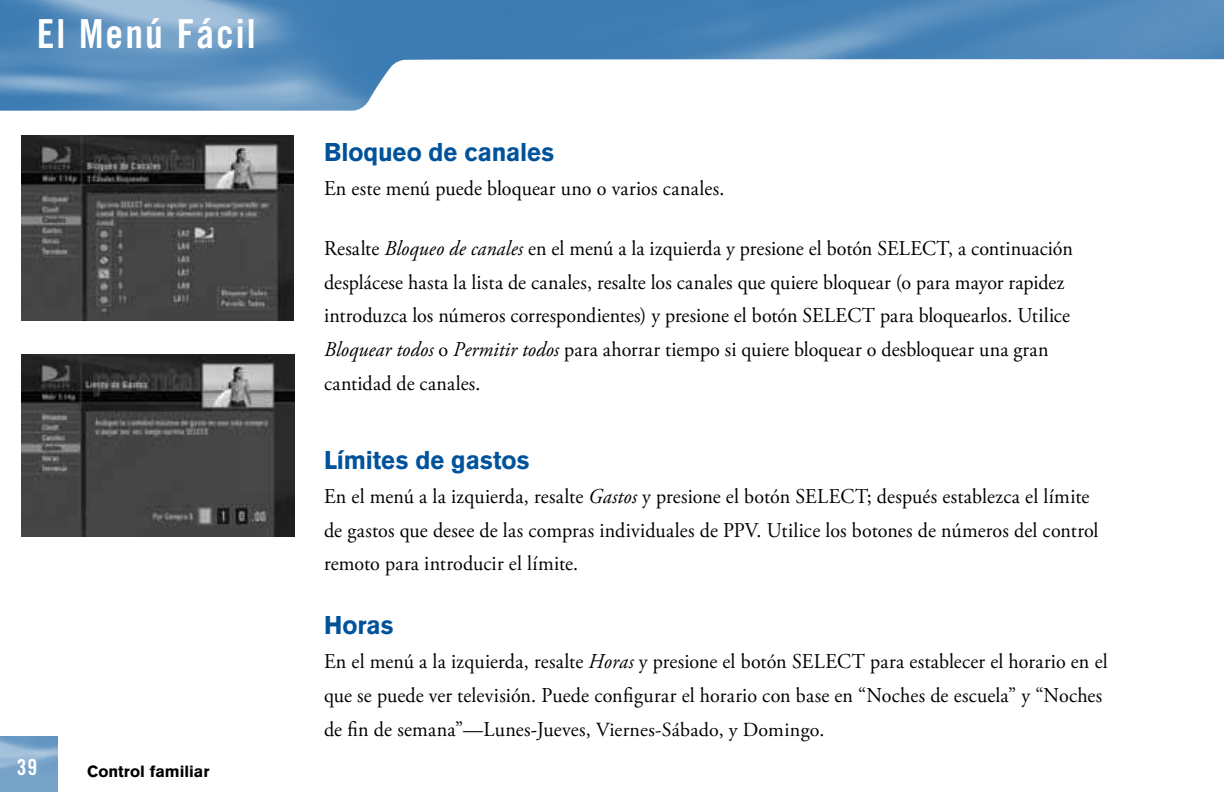
<style>
.page{position:relative;width:1224px;height:792px;background:#fff}
.page>*{position:absolute;margin:0;border:0;box-sizing:border-box;transform-origin:0 0}
.t1{font:40px "Trade Gothic LT Std Bd Cn 20";letter-spacing:.05em;color:#fff}
.t2{font:900 25.4px "Akzidenz Grotesk";letter-spacing:-.005em;color:#00539b;scale:.95 1}
.t3{font:22px "Trade Gothic LT Std Bd Cn 20";color:#fff}
.t4{font:21.2px/33.8px "Adobe Garamond Pro";letter-spacing:.005em;color:#000;scale:.95 1}
.t5{font:900 16px "Akzidenz Grotesk";color:#000}
.s1{font-style:italic}
.s2{font-size:20px}
</style>
<div class="page">
<img style="left:0;top:0;width:1224px;height:111px">
<img style="left:21px;top:136px;width:273px;height:185px">
<img style="left:0;top:737px;width:58px;height:55px">
<img style="left:21px;top:354px;width:274px;height:182px">
<h1 class="t1" style="left:37px;top:10px;width:220px">El Menú Fácil</h1>
<p class="t3" style="left:17px;top:754px;width:22px">39</p>
<p class="t5" style="left:87px;top:762px;width:124px">Control familiar</p>
<p class="t2" style="left:324px;top:137px;width:244px">Bloqueo de canales</p>
<p class="t4" style="left:324px;top:172px;width:423px">En este menú puede bloquear uno o varios canales.</p>
<p class="t4" style="left:324px;top:232px;width:790px">Resalte <span class="s1">Bloqueo de canales</span> en el menú a la izquierda y presione el botón SELECT, a continuación desplácese hasta la lista de canales, resalte los canales que quiere bloquear (o para mayor rapidez introduzca los números correspondientes) y presione el botón SELECT para bloquearlos. Utilice <span class="s1">Bloquear todos</span> o <span class="s1">Permitir todos</span> para ahorrar tiempo si quiere bloquear o desbloquear una gran cantidad de canales.</p>
<p class="t2" style="left:324px;top:445px;width:218px">Límites de gastos</p>
<p class="t4" style="left:324px;top:480px;width:817px">En el menú a la izquierda, resalte <span class="s1">Gastos</span> y presione el botón SELECT; después establezca el límite de gastos que desee de las compras individuales de PPV. Utilice los botones de números del control remoto para introducir el límite.</p>
<p class="t2" style="left:324px;top:610px;width:75px">Horas</p>
<p class="t4" style="left:324px;top:645px;width:826px">En el menú a la izquierda, resalte <span class="s1">Horas</span> y presione el botón SELECT para establecer el horario en el que se puede ver televisión. Puede configurar el horario con base en “Noches de escuela” y “Noches de fin de semana”—Lunes-Jueves, <span class="s2">Viernes-Sábado, y Domingo.</span></p>
</div>
